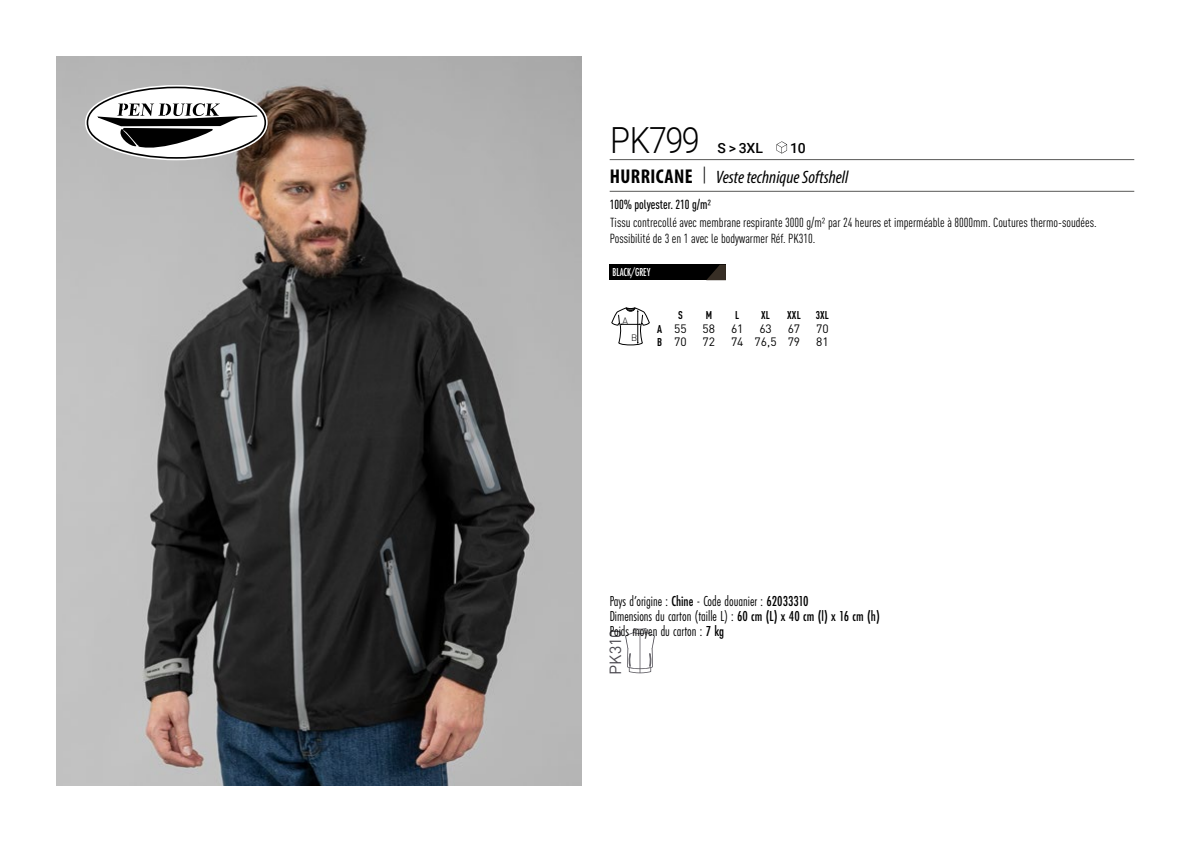
<style>
.page{position:relative;width:1191px;height:842px;background:#fff}
.page>*{position:absolute;margin:0;border:0;box-sizing:border-box;transform-origin:0 0}
.t1{font:300 36px "Roboto";letter-spacing:-.04em;color:#000;scale:.9 1}
.t2{font:italic 18px "Myriad Variable Concept";color:#000}
.t3{font:16px "DIN Pro";color:#4b4950}
.t4{font:15px "Futura PT Cond";color:#000;scale:.95 1}
.t5{font:500 14px "Roboto";color:#000}
.t6{font:condensed 13px/16px "DIN Pro";color:#000}
.grammage_2020{font:500 condensed 13px "DIN Pro";color:#000;scale:.95 1}
._88_tailles_tab_maigre_2016{font:12px "DIN Pro";color:#000}
.Coloris_nuancier_blanc{font:500 12px "Futura PT Cond";letter-spacing:-.01em;color:#fff;scale:.9 1}
._88_tailles_tab_maigre_2016-2{font:700 condensed 11.2px "DIN Pro";letter-spacing:.02em;color:#000;scale:.95 1}
.t7{font:300 9.2px "DIN";color:#000}
.s1{font-family:"Myriad Pro";font-weight:700;font-style:normal;font-stretch:condensed;font-size:20px}
.s2{font-family:"Roboto Condensed";font-weight:300;font-style:normal;font-size:20px}
.s3{font-weight:700;font-stretch:condensed;font-size:11.2px}
.s4{font-weight:500}
</style>
<div class="page">
<img style="left:57px;top:57px;width:524px;height:728px">
<svg style="left:85px;top:85px;width:183px;height:75px"></svg>
<div style="left:609px;top:265px;width:117px;height:15px;background:#000"></div>
<svg style="left:707px;top:265px;width:19px;height:15px"></svg>
<svg style="left:625px;top:628px;width:30px;height:45px"></svg>
<svg style="left:611px;top:307px;width:38px;height:38px"></svg>
<hr style="left:609px;top:159px;width:525px;height:1px;background:#575756">
<hr style="left:609px;top:191px;width:525px;height:1px;background:#575756">
<svg style="left:776px;top:141px;width:11px;height:13px"></svg>
<p class="t1" style="left:610px;top:115px;width:101px">PK799</p>
<p class="t5" style="left:717px;top:138px;width:47px">S &gt; 3XL</p>
<p class="t5" style="left:790px;top:138px;width:17px">10</p>
<p class="t2" style="left:610px;top:166px;width:240px"><span class="s1">HURRICANE</span> <span class="s2">|</span> Veste technique Softshell</p>
<p class="grammage_2020" style="left:609px;top:194px;width:108px">100% polyester. 210 g/m2</p>
<p class="t6" style="left:609px;top:213px;width:488px">Tissu contrecollé avec membrane respirante 3000 g/m² par 24 heures et imperméable à 8000mm. Coutures thermo-soudées.<br>Possibilité de 3 en 1 avec le bodywarmer Réf. PK310.</p>
<p class="Coloris_nuancier_blanc" style="left:612px;top:265px;width:43px">BLACK/GREY</p>
<p class="t7" style="left:622px;top:314px;width:7px">A</p>
<p class="t7" style="left:631px;top:332px;width:8px">B</p>
<p class="_88_tailles_tab_maigre_2016-2" style="left:678px;top:307px;width:6px">S</p>
<p class="_88_tailles_tab_maigre_2016-2" style="left:705px;top:307px;width:8px">M</p>
<p class="_88_tailles_tab_maigre_2016-2" style="left:735px;top:307px;width:6px">L</p>
<p class="_88_tailles_tab_maigre_2016-2" style="left:761px;top:307px;width:11px">XL</p>
<p class="_88_tailles_tab_maigre_2016-2" style="left:787px;top:307px;width:16px">XXL</p>
<p class="_88_tailles_tab_maigre_2016-2" style="left:815px;top:307px;width:15px">3XL</p>
<p class="_88_tailles_tab_maigre_2016" style="left:657px;top:319px;width:31px"><span class="s3">A</span> 55</p>
<p class="_88_tailles_tab_maigre_2016" style="left:702px;top:319px;width:14px">58</p>
<p class="_88_tailles_tab_maigre_2016" style="left:731px;top:319px;width:14px">61</p>
<p class="_88_tailles_tab_maigre_2016" style="left:759px;top:319px;width:14px">63</p>
<p class="_88_tailles_tab_maigre_2016" style="left:787px;top:319px;width:14px">67</p>
<p class="_88_tailles_tab_maigre_2016" style="left:816px;top:319px;width:14px">70</p>
<p class="_88_tailles_tab_maigre_2016" style="left:657px;top:332px;width:31px"><span class="s3">B</span> 70</p>
<p class="_88_tailles_tab_maigre_2016" style="left:702px;top:332px;width:14px">72</p>
<p class="_88_tailles_tab_maigre_2016" style="left:731px;top:332px;width:71px">74 76,5 79</p>
<p class="_88_tailles_tab_maigre_2016" style="left:816px;top:332px;width:14px">81</p>
<p class="t4" style="left:609px;top:592px;width:211px">Pays d’origine : <span class="s4">Chine</span> - Code douanier : <span class="s4">62033310</span></p>
<p class="t4" style="left:609px;top:607px;width:286px">Dimensions du carton (taille L) : <span class="s4">60 cm (L) x 40 cm (l) x 16 cm (h)</span></p>
<p class="t4" style="left:609px;top:622px;width:122px">Poids moyen du carton : <span class="s4">7 kg</span></p>
<p class="t3" style="left:602px;top:675px;width:47px;rotate:-90deg">PK310</p>
</div>
